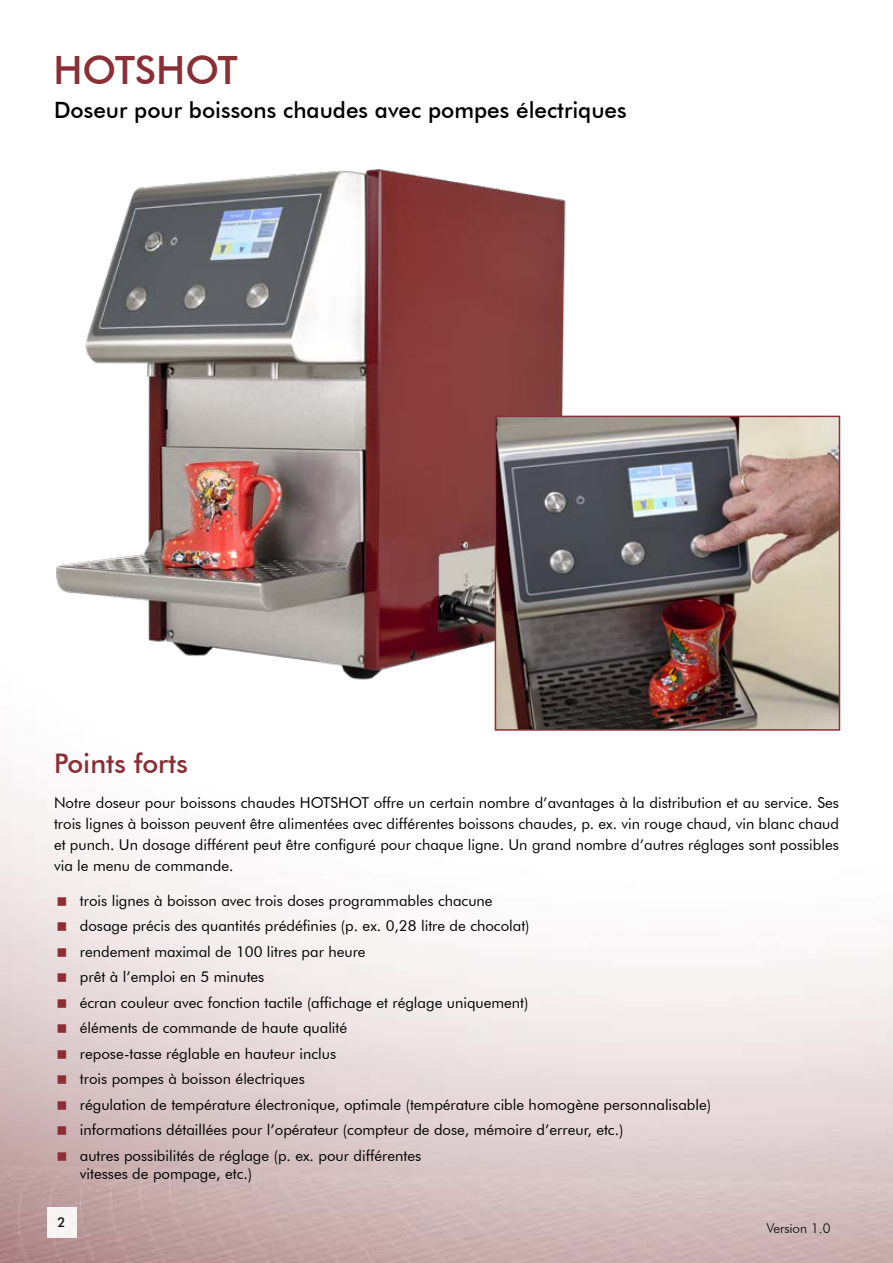
<style>
.page{position:relative;width:893px;height:1263px;background:#fff}
.page>*{position:absolute;margin:0;border:0;box-sizing:border-box;transform-origin:0 0}
.t1{font:500 39px "Futura BT";color:#8b2e35}
.t2{font:500 27px "Futura BT";color:#8b2e35}
.t3{font:500 22.5px "Futura BT";color:#000}
.t4{font:15px/25.5px "Futura BT";color:#000;text-align:justify}
.t5{font:300 13.5px "Futura BT";color:#000}
.t6{font:500 13.5px "Futura BT";color:#000}
</style>
<div class="page">
<div style="left:47px;top:1207px;width:29px;height:30px;background:#f7f4f4"></div>
<img style="left:56px;top:169px;width:651px;height:533px">
<img style="left:498px;top:419px;width:339px;height:309px">
<div style="left:495px;top:416px;width:345px;height:315px;border:2px solid #8b2e35"></div>
<svg style="left:58px;top:897px;width:8px;height:8px"></svg>
<svg style="left:58px;top:922px;width:8px;height:9px"></svg>
<svg style="left:58px;top:948px;width:8px;height:8px"></svg>
<svg style="left:58px;top:973px;width:8px;height:9px"></svg>
<svg style="left:58px;top:999px;width:8px;height:8px"></svg>
<svg style="left:58px;top:1024px;width:8px;height:9px"></svg>
<svg style="left:58px;top:1050px;width:8px;height:8px"></svg>
<svg style="left:58px;top:1075px;width:8px;height:9px"></svg>
<svg style="left:58px;top:1101px;width:8px;height:8px"></svg>
<svg style="left:58px;top:1126px;width:8px;height:9px"></svg>
<svg style="left:58px;top:1152px;width:8px;height:8px"></svg>
<h1 class="t1" style="left:53px;top:46px;width:186px">HOTSHOT</h1>
<h3 class="t3" style="left:54px;top:97px;width:574px">Doseur pour boissons chaudes avec pompes électriques</h3>
<h2 class="t2" style="left:54px;top:747px;width:135px">Points forts</h2>
<p class="t4" style="left:54px;top:792px;width:786px;line-height:21px">Notre doseur pour boissons chaudes HOTSHOT offre un certain nombre d’avantages à la distribution et au service. Ses trois lignes à boisson peuvent être alimentées avec différentes boissons chaudes, p. ex. vin rouge chaud, vin blanc chaud et punch. Un dosage différent peut être configuré pour chaque ligne. Un grand nombre d’autres réglages sont possibles via le menu de commande.</p>
<p class="t4" style="left:80px;top:887px;width:633px;text-align:left">trois lignes à boisson avec trois doses programmables chacune<br>dosage précis des quantités prédéfinies (p. ex. 0,28 litre de chocolat)<br>rendement maximal de 100 litres par heure<br>prêt à l’emploi en 5 minutes<br>écran couleur avec fonction tactile (affichage et réglage uniquement)<br>éléments de commande de haute qualité<br>repose-tasse réglable en hauteur inclus<br>trois pompes à boisson électriques<br>régulation de température électronique, optimale (température cible homogène personnalisable) informations détaillées pour l’opérateur (compteur de dose, mémoire d’erreur, etc.)<br>autres possibilités de réglage (p. ex. pour différentes</p>
<p class="t4" style="left:80px;top:1160px;width:174px">vitesses de pompage, etc.)</p>
<p class="t6" style="left:58px;top:1214px;width:10px">2</p>
<p class="t5" style="left:767px;top:1220px;width:65px">Version 1.0</p>
</div>
